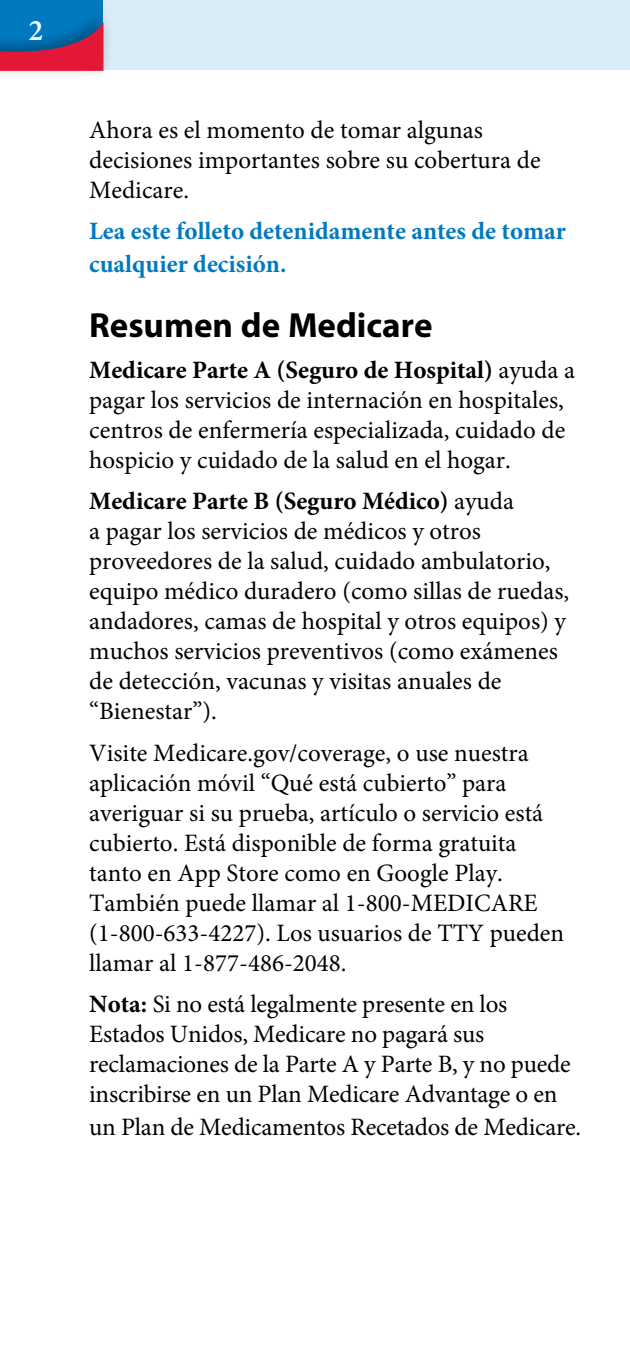
<style>
.page{position:relative;width:630px;height:1350px;background:#fff}
.page>*{position:absolute;margin:0;border:0;box-sizing:border-box;transform-origin:0 0}
.headings{font:700 35px "Myriad Pro";color:#000}
.t1{font:600 30px "Minion Pro";color:#fff}
.ACCR__body_text{font:25px/30px "Minion Pro";color:#000}
.ACCR__body_text-2{font:700 25px/33px "Minion Pro";color:#0079c1}
.s1{font-weight:700}
</style>
<div class="page">
<div style="left:0;top:0;width:630px;height:70px;background:#d9ebf6"></div>
<div style="left:0;top:0;width:104px;height:69px;background:#0079c1"></div>
<div style="left:0;top:6px;width:113px;height:74px;background:#000;opacity:.35"></div>
<svg style="left:0;top:22px;width:104px;height:49px"></svg>
<p class="t1" style="left:28px;top:10px;width:16px">2</p>
<p class="ACCR__body_text" style="left:89px;top:115px;width:453px">Ahora es el momento de tomar algunas decisiones importantes sobre su cobertura de<br>Medicare.</p>
<p class="ACCR__body_text-2" style="left:89px;top:215px;width:478px">Lea este folleto detenidamente antes de tomar cualquier decisión.</p>
<p class="headings" style="left:89px;top:302px;width:345px">Resumen de Medicare</p>
<p class="ACCR__body_text" style="left:89px;top:355px;width:487px"><span class="s1">Medicare Parte A (Seguro de Hospital)</span> ayuda a pagar los servicios de internación en hospitales, centros de enfermería especializada, cuidado de hospicio y cuidado de la salud en el hogar.</p>
<p class="ACCR__body_text" style="left:89px;top:487px;width:482px"><span class="s1">Medicare Parte B (Seguro Médico)</span> ayuda<br>a pagar los servicios de médicos y otros proveedores de la salud, cuidado ambulatorio, equipo médico duradero (como sillas de ruedas, andadores, camas de hospital y otros equipos) y muchos servicios preventivos (como exámenes de detección, vacunas y visitas anuales de “Bienestar”).</p>
<p class="ACCR__body_text" style="left:89px;top:738px;width:477px">Visite Medicare.gov/coverage, o use nuestra aplicación móvil “Qué está cubierto” para averiguar si su prueba, artículo o servicio está cubierto. Está disponible de forma gratuita tanto en App Store como en Google Play.<br>También puede llamar al 1-800-MEDICARE (1-800-633-4227). Los usuarios de TTY pueden llamar al 1-877-486-2048.</p>
<p class="ACCR__body_text" style="left:89px;top:989px;width:483px"><span class="s1">Nota:</span> Si no está legalmente presente en los Estados Unidos, Medicare no pagará sus reclamaciones de la Parte A y Parte B, y no puede inscribirse en un Plan Medicare Advantage o en</p>
<p class="ACCR__body_text" style="left:89px;top:1112px;width:494px">un Plan de Medicamentos Recetados de Medicare.</p>
</div>
